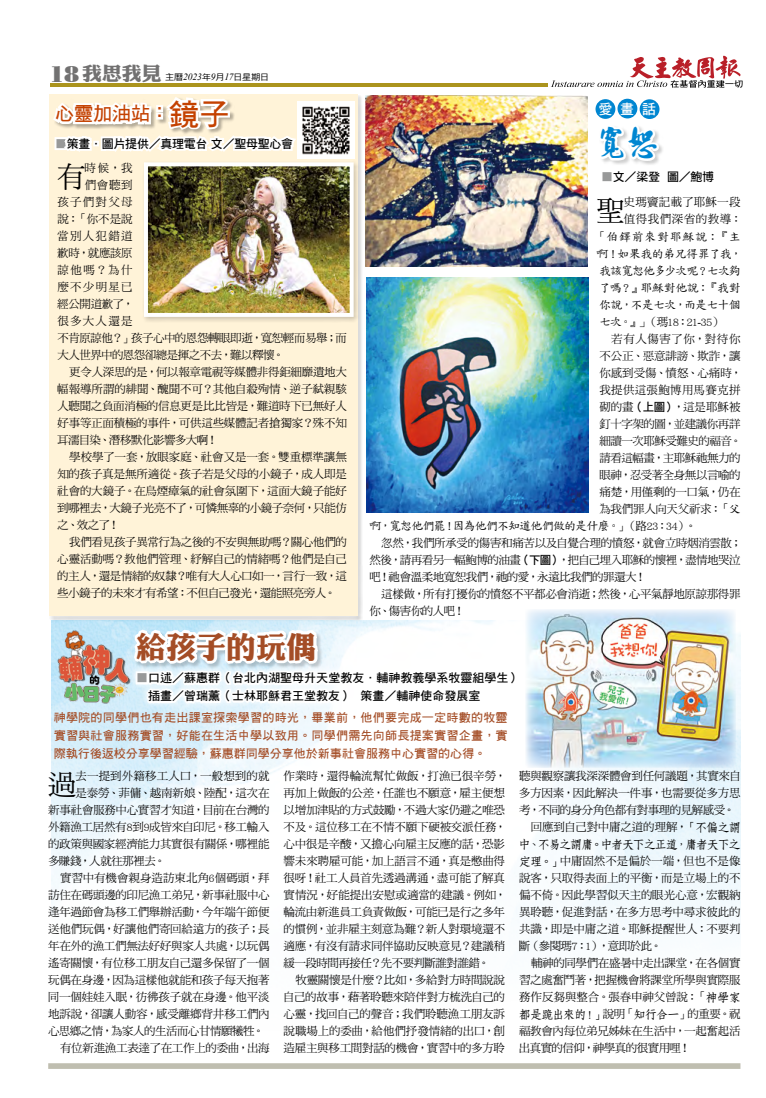
<style>
.page{position:relative;width:766px;height:1098px;background:#fff}
.page>*{position:absolute;margin:0;border:0;box-sizing:border-box;transform-origin:0 0}
.t1{font:32px "winman tun 100145";color:#0086d1;scale:.95 1}
.t2{font:30px "DF Li King Hei W8 WIN BF";color:#a44d26}
.t3{font:28.5px "DF Ming Std W5";color:#000}
.t4{font:19px "DF Hei W7 WIN BF";color:#c44100}
.t5{font:18.9px "DF Li King Hei W8 WIN BF";color:#727171;scale:1.05 1}
.t6{font:14px "DF Hei Std W7";color:#fff}
.t7{font:12px/18px "DF Hei W7 WIN BF";color:#a44d26;text-align:justify}
.t8{font:12px/17px "DF Biao Kai Shu Std W5";letter-spacing:-.065em;color:#000;text-align:justify}
.t9{font:12px/18px "DF Hei Std W7";color:#000}
.t10{font:12px "DF Fang Song W6 WIN BF";letter-spacing:-.09em;color:#000}
.t11{font:12px "DF Fang Song W6 WIN BF";letter-spacing:-.07em;color:#000}
.t12{font:12px "DF Hei Std W7";letter-spacing:-.025em;color:#000}
.t13{font:11.5px/17px "DF Ming Std W5";letter-spacing:-.025em;color:#000;text-align:justify}
.t14{font:11.5px "DF Ming Std W5";letter-spacing:-.045em;color:#000}
.t15{font:11.5px "DF Ming Std W5";letter-spacing:-.005em;color:#000}
.t16{font:11.5px/17px "DF Ming Std W5";letter-spacing:.025em;color:#000}
.t17{font:11.5px "DF Ming Std W5";letter-spacing:.01em;color:#000}
.t18{font:11.5px "DF Ming Std W5";letter-spacing:.05em;color:#000}
.t19{font:8.3px "DF Hei Std W5";letter-spacing:-.03em;color:#000;scale:1.11 1}
.s1{font-family:"Poster Bodoni BT";font-size:22.7px}
.s2{font-family:"Times New Roman";font-style:italic;font-size:9.6px}
.s3{font-size:30px}
.s4{color:#989999}
.s5{font-family:"DF Ming Std W5";font-size:11.5px}
.s6{font-family:"DF Biao Kai Shu Std W5";font-size:12px}
.s7{font-family:"Times New Roman";font-style:italic}
.s8{font-family:"DF Hei Std W7"}
.s9{font-family:"DF Fang Song W6 WIN BF";font-size:12px}
</style>
<div class="page">
<div style="left:40px;top:87px;width:326px;height:529px;background:#000;opacity:.3"></div>
<svg style="left:48px;top:1063px;width:692px;height:5px;fill:#bfbeb0"></svg>
<hr style="left:50px;top:84px;width:651px;height:3px;background:#ab941d">
<div style="left:548px;top:78px;width:206px;height:14px;background:#fff"></div>
<svg style="left:551px;top:56px;width:191px;height:32px"></svg>
<img style="left:365px;top:96px;width:222px;height:171px">
<img style="left:366px;top:278px;width:222px;height:234px">
<div style="left:595px;top:99px;width:20px;height:20px;background:#0086d1;border-radius:50%"></div>
<div style="left:617px;top:99px;width:20px;height:19px;background:#0086d1;border-radius:50%"></div>
<div style="left:639px;top:99px;width:20px;height:20px;background:#0086d1;border-radius:50%"></div>
<svg style="left:581px;top:121px;width:81px;height:60px"></svg>
<img style="left:55px;top:627px;width:70px;height:79px">
<div style="left:142px;top:160px;width:218px;height:163px;background:#000;opacity:.2"></div>
<img style="left:142px;top:160px;width:213px;height:159px">
<img style="left:300px;top:101px;width:54px;height:57px">
<svg style="left:50px;top:94px;width:250px;height:74px"></svg>
<img style="left:525px;top:609px;width:210px;height:158px">
<svg style="left:125px;top:609px;width:390px;height:100px"></svg>
<h3 class="t5" style="left:50px;top:64px;width:108px"><span class="s1">18</span> 我思我見</h3>
<p class="t19" style="left:165px;top:72px;width:95px">主曆<span class="s2">2023</span>年<span class="s2">9</span>月<span class="s2">17</span>日星期日</p>
<h3 class="t4" style="left:55px;top:104px;width:175px">心靈加油站：<span class="s3">鏡子</span></h3>
<p class="t12" style="left:55px;top:137px;width:239px"><span class="s4">■</span>策畫．圖片提供／真理電台 文／聖母聖心會</p>
<h3 class="t3" style="left:57px;top:161px;width:30px">有</h3>
<p class="t13" style="left:85px;top:159px;width:50px">時候，我</p>
<p class="t13" style="left:85px;top:176px;width:50px">們會聽到</p>
<p class="t13" style="left:57px;top:193px;width:77px">孩子們對父母</p>
<p class="t13" style="left:57px;top:210px;width:77px">說：「你不是說</p>
<p class="t13" style="left:57px;top:227px;width:77px">當別人犯錯道</p>
<p class="t13" style="left:57px;top:244px;width:77px">歉時，就應該原</p>
<p class="t13" style="left:57px;top:261px;width:77px">諒他嗎？為什</p>
<p class="t13" style="left:57px;top:278px;width:77px">麼不少明星已</p>
<p class="t13" style="left:57px;top:295px;width:78px">經公開道歉了，</p>
<p class="t13" style="left:57px;top:312px;width:77px">很多大人還是</p>
<p class="t13" style="left:57px;top:329px;width:291px">不肯原諒他？」孩子心中的恩怨轉眼即逝，寬恕輕而易舉；而</p>
<p class="t14" style="left:57px;top:348px;width:228px">大人世界中的恩怨卻總是揮之不去，難以釋懷。</p>
<p class="t13" style="left:69px;top:363px;width:279px">更令人深思的是，何以報章電視等媒體非得鉅細靡遺地大</p>
<p class="t13" style="left:57px;top:380px;width:291px">幅報導所謂的緋聞、醜聞不可？其他自殺殉情、逆子弒親駭</p>
<p class="t13" style="left:57px;top:397px;width:291px">人聽聞之負面消極的信息更是比比皆是，難道時下已無好人</p>
<p class="t13" style="left:57px;top:414px;width:291px">好事等正面積極的事件，可供這些媒體記者搶獨家？殊不知</p>
<p class="t14" style="left:57px;top:433px;width:162px">耳濡目染、潛移默化影響多大啊！</p>
<p class="t13" style="left:69px;top:448px;width:279px">學校學了一套，放眼家庭、社會又是一套。雙重標準讓無</p>
<p class="t13" style="left:57px;top:465px;width:291px">知的孩子真是無所適從。孩子若是父母的小鏡子，成人即是</p>
<p class="t13" style="left:57px;top:482px;width:291px">社會的大鏡子。在烏煙瘴氣的社會氛圍下，這面大鏡子能好</p>
<p class="t13" style="left:57px;top:499px;width:291px">到哪裡去，大鏡子光亮不了，可憐無辜的小鏡子奈何，只能仿</p>
<p class="t13" style="left:57px;top:516px;width:64px">之、效之了！</p>
<p class="t13" style="left:69px;top:533px;width:279px">我們看見孩子異常行為之後的不安與無助嗎？關心他們的</p>
<p class="t13" style="left:57px;top:550px;width:291px">心靈活動嗎？教他們管理、紓解自己的情緒嗎？他們是自己</p>
<p class="t13" style="left:57px;top:567px;width:291px">的主人，還是情緒的奴隸？唯有大人心口如一，言行一致，這</p>
<p class="t14" style="left:57px;top:586px;width:280px">些小鏡子的未來才有希望：不但自己發光，還能照亮旁人。</p>
<h2 class="t2" style="left:136px;top:631px;width:181px">給孩子的玩偶</h2>
<p class="t6" style="left:598px;top:101px;width:59px">愛 畫 話</p>
<h1 class="t1" style="left:597px;top:127px;width:65px">寬恕</h1>
<p class="t9" style="left:601px;top:167px;width:114px"><span class="s4">■</span>文／梁登 圖／鮑博</p>
<h3 class="t3" style="left:596px;top:195px;width:30px">聖</h3>
<p class="t16" style="left:623px;top:193px;width:120px">史瑪竇記載了耶穌一段值得我們深省的教導：</p>
<p class="t8" style="left:594px;top:228px;width:148px"><span class="s5">「</span>伯鐸前來對耶穌說：『主啊！如果我的弟兄得罪了我，我該寬恕他多少次呢？七次夠了嗎？』耶穌對他說：『我對你說，不是七次，而是七十個</p>
<p class="t13" style="left:599px;top:313px;width:125px"><span class="s6">七次。』」</span>（瑪18：21<span class="s7">-</span>35）</p>
<p class="t18" style="left:611px;top:332px;width:131px">若有人傷害了你，對待你</p>
<p class="t15" style="left:599px;top:349px;width:143px">不公正、惡意誹謗、欺詐，讓</p>
<p class="t15" style="left:599px;top:366px;width:144px">你感到受傷、憤怒、心痛時，</p>
<p class="t16" style="left:599px;top:380px;width:142px">我提供這張鮑博用馬賽克拼</p>
<p class="t15" style="left:599px;top:400px;width:143px">砌的畫<span class="s8">（上圖）</span>，這是耶穌被</p>
<p class="t13" style="left:599px;top:414px;width:143px">釘十字架的圖，並建議你再詳</p>
<p class="t14" style="left:599px;top:434px;width:144px">細讀一次耶穌受難史的福音。</p>
<p class="t13" style="left:599px;top:448px;width:143px">請看這幅畫，主耶穌祂無力的</p>
<p class="t13" style="left:599px;top:465px;width:143px">眼神，忍受著全身無以言喻的</p>
<p class="t13" style="left:599px;top:482px;width:143px">痛楚，用僅剩的一口氣，仍在</p>
<p class="t13" style="left:599px;top:500px;width:143px">為我們罪人向天父祈求：「<span class="s6">父</span></p>
<p class="t8" style="left:369px;top:517px;width:328px">啊，寬恕他們罷！因為他們不知道他們做的是什麼。<span class="s5">」（路23：34）。</span></p>
<p class="t13" style="left:369px;top:533px;width:374px;text-indent:12px">忽然，我們所承受的傷害和痛苦以及自覺合理的憤怒，就會立時烟消雲散；然後，請再看另一幅鮑博的油畫<span class="s8">（下圖）</span>，把自己埋入耶穌的懷裡，盡情地哭泣吧！祂會溫柔地寬恕我們，祂的愛，永遠比我們的罪還大！</p>
<p class="t13" style="left:369px;top:584px;width:372px;text-indent:12px">這樣做，所有打擾你的憤怒不平都必會消逝；然後，心平氣靜地原諒那得罪你、傷害你的人吧！</p>
<p class="t9" style="left:148px;top:668px;width:374px;text-indent:-12px"><span class="s4">■</span>口述／蘇惠群（台北內湖聖母升天堂教友．輔神教義學系牧靈組學生）插畫／曾瑞薰（士林耶穌君王堂教友） 策畫／輔神使命發展室</p>
<p class="t7" style="left:54px;top:708px;width:455px">神學院的同學們也有走出課室探索學習的時光，畢業前，他們要完成一定時數的牧靈實習與社會服務實習，好能在生活中學以致用。同學們需先向師長提案實習企畫，實際執行後返校分享學習經驗，蘇惠群同學分享他於新事社會服務中心實習的心得。</p>
<h3 class="t3" style="left:48px;top:768px;width:30px">過</h3>
<p class="t17" style="left:75px;top:769px;width:196px">去一提到外籍移工人口，一般想到的就</p>
<p class="t13" style="left:75px;top:784px;width:196px">是泰勞、菲傭、越南新娘、陸配，這次在</p>
<p class="t13" style="left:48px;top:801px;width:223px">新事社會服務中心實習才知道，目前在台灣的</p>
<p class="t13" style="left:48px;top:818px;width:223px">外籍漁工居然有8到9成皆來自印尼。移工輸入</p>
<p class="t13" style="left:48px;top:835px;width:223px">的政策與國家經濟能力其實很有關係，哪裡能</p>
<p class="t14" style="left:48px;top:854px;width:119px">多賺錢，人就往那裡去。</p>
<p class="t15" style="left:60px;top:871px;width:211px">實習中有機會親身造訪東北角6個碼頭，拜</p>
<p class="t13" style="left:48px;top:886px;width:223px">訪住在碼頭邊的印尼漁工弟兄，新事社服中心</p>
<p class="t13" style="left:48px;top:903px;width:223px">逢年過節會為移工們舉辦活動，今年端午節便</p>
<p class="t13" style="left:48px;top:920px;width:223px">送他們玩偶，好讓他們寄回給遠方的孩子；長</p>
<p class="t13" style="left:48px;top:937px;width:223px">年在外的漁工們無法好好與家人共處，以玩偶</p>
<p class="t13" style="left:48px;top:954px;width:223px">遙寄關懷，有位移工朋友自己還多保留了一個</p>
<p class="t13" style="left:48px;top:971px;width:223px">玩偶在身邊，因為這樣他就能和孩子每天抱著</p>
<p class="t13" style="left:48px;top:988px;width:223px">同一個娃娃入眠，彷彿孩子就在身邊。他平淡</p>
<p class="t13" style="left:48px;top:1005px;width:223px">地訴說，卻讓人動容，感受離鄉背井移工們內</p>
<p class="t14" style="left:48px;top:1024px;width:218px">心思鄉之情，為家人的生活而心甘情願犧牲。</p>
<p class="t13" style="left:60px;top:1039px;width:211px">有位新進漁工表達了在工作上的委曲，出海</p>
<p class="t13" style="left:283px;top:767px;width:224px">作業時，還得輪流幫忙做飯，打漁已很辛勞，再加上做飯的公差，任誰也不願意，雇主便想以增加津貼的方式鼓勵，不過大家仍避之唯恐不及。這位移工在不情不願下硬被交派任務，心中很是辛酸，又擔心向雇主反應的話，恐影響未來聘雇可能，加上語言不通，真是憋曲得很呀！社工人員首先透過溝通，盡可能了解真實情況，好能提出安慰或適當的建議。例如，輪流由新進員工負責做飯，可能已是行之多年的慣例，並非雇主刻意為難？新人對環境還不適應，有沒有請求同伴協助反映意見？建議稍緩一段時間再接任？先不要判斷誰對誰錯。</p>
<p class="t13" style="left:283px;top:971px;width:223px;text-indent:12px">牧靈關懷是什麼？比如，多給對方時間說說自己的故事，藉著聆聽來陪伴對方梳洗自己的心靈，找回自己的聲音；我們聆聽漁工朋友訴說職場上的委曲，給他們抒發情緒的出口，創造雇主與移工間對話的機會，實習中的多方聆</p>
<p class="t13" style="left:519px;top:767px;width:223px">聽與觀察讓我深深體會到任何議題，其實來自</p>
<p class="t13" style="left:519px;top:784px;width:223px">多方因素，因此解決一件事，也需要從多方思</p>
<p class="t14" style="left:519px;top:803px;width:217px">考，不同的身分角色都有對事理的見解感受。</p>
<p class="t13" style="left:530px;top:817px;width:211px">回應到自己對中庸之道的理解，<span class="s9">「不偏之謂</span></p>
<p class="t10" style="left:518px;top:838px;width:223px">中、不易之謂庸。中者天下之正道，庸者天下之</p>
<p class="t13" style="left:518px;top:851px;width:223px"><span class="s9">定理。」</span>中庸固然不是偏於一端，但也不是像說客，只取得表面上的平衡，而是立場上的不偏不倚。因此學習似天主的眼光心意，宏觀納異聆聽，促進對話，在多方思考中尋求彼此的共識，即是中庸之道。耶穌提醒世人：不要判斷（參閱瑪7：1），意即於此。</p>
<p class="t13" style="left:519px;top:954px;width:223px;text-indent:12px">輔神的同學們在盛暑中走出課堂，在各個實習之處奮鬥著，把握機會將課堂所學與實際服務作反芻與整合。張春申神父曾說：「<span class="s9">神學家</span></p>
<p class="t11" style="left:519px;top:1008px;width:223px">都是跪出來的！」<span class="s5">說明「</span>知行合一<span class="s5">」的重要。祝</span></p>
<p class="t13" style="left:518px;top:1022px;width:223px">福教會內每位弟兄姊妹在生活中，一起奮起活出真實的信仰，神學真的很實用哩！</p>
</div>
